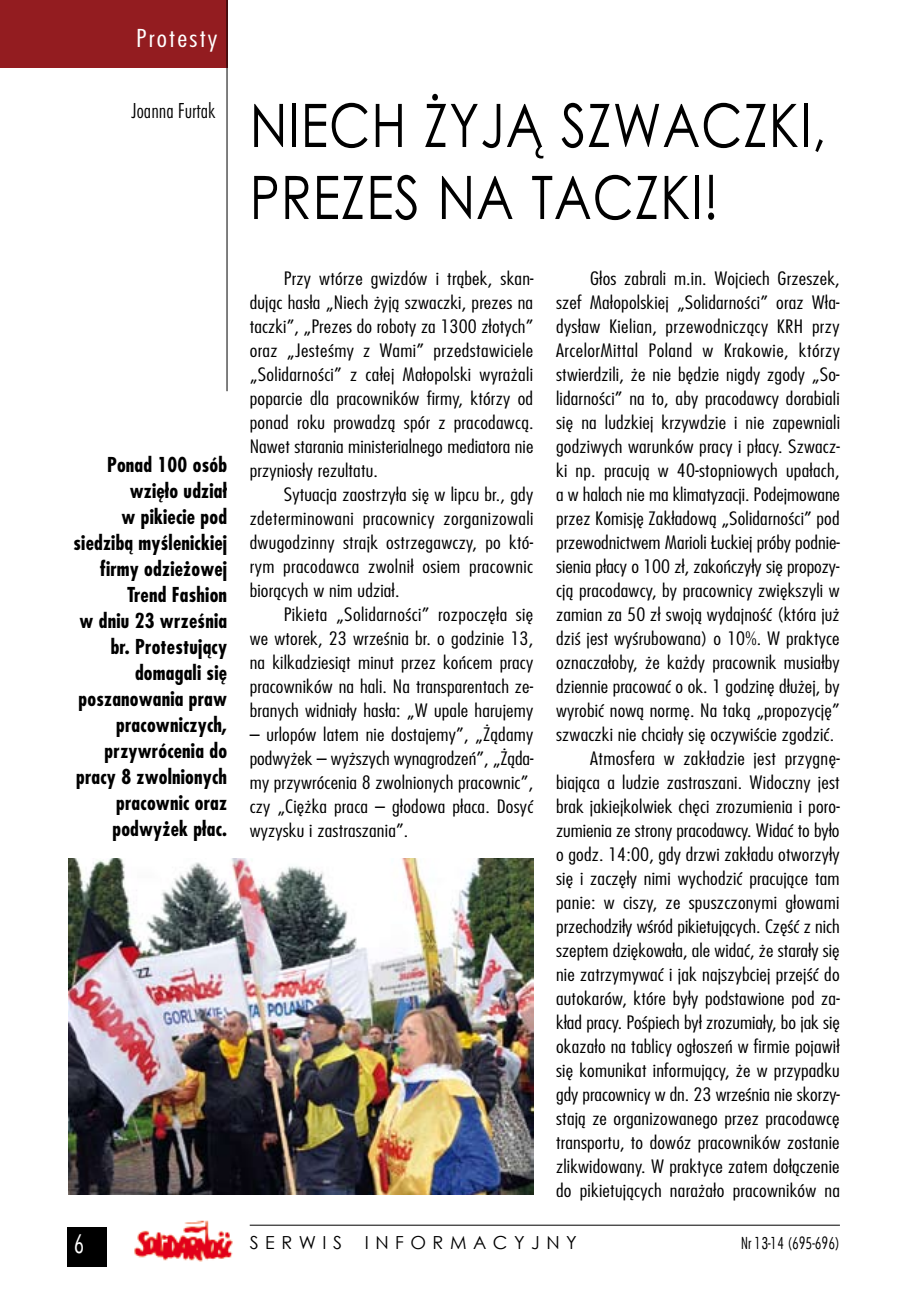
<style>
.page{position:relative;width:908px;height:1304px;background:#fff}
.page>*{position:absolute;margin:0;border:0;box-sizing:border-box;transform-origin:0 0}
.t1{font:60px/72px "Century Gothic";letter-spacing:.015em;color:#000;scale:.85 1}
.t2{font:28px "Futura Condensed Light Pl";color:#fff}
.t3{font:300 24px "Fujiyama";letter-spacing:.075em;color:#fff;scale:1.2 1}
.t4{font:700 20px/26px "Fujiyama";letter-spacing:.01em;color:#000;text-align:right}
.t5{font:20px "Futura Lt Cn PL";color:#000}
.t6{font:300 18px/24px "Fujiyama";letter-spacing:.01em;color:#000;text-align:justify;scale:1.2 1}
.t7{font:300 18px/24px "Fujiyama";letter-spacing:.01em;color:#000;text-align:justify;scale:1.1 1}
.t8{font:18px "Century Gothic";letter-spacing:.36em;color:#000}
.t9{font:18px "Futura Condensed Light Pl";color:#000}
</style>
<div class="page">
<hr style="left:250px;top:1225px;width:589px;height:1px;background:#000">
<div style="left:67px;top:1227px;width:40px;height:40px;background:#000"></div>
<img style="left:134px;top:1220px;width:99px;height:42px">
<div style="left:0;top:0;width:227px;height:67px;background:#931c20"></div>
<img style="left:68px;top:858px;width:465px;height:336px">
<hr style="left:226px;top:0;width:1px;height:391px;background:#000">
<h3 class="t3" style="left:136px;top:22px;width:69px">Protesty</h3>
<p class="t5" style="left:131px;top:98px;width:86px">Joanna Furtak</p>
<p class="t4" style="left:74px;top:451px;width:155px">Ponad 100 osób wzięło udział<br>w pikiecie pod siedzibą myślenickiej firmy odzieżowej<br>Trend Fashion<br>w dniu 23 września br. Protestujący domagali się poszanowania praw pracowniczych, przywrócenia do pracy 8 zwolnionych pracownic oraz podwyżek płac.</p>
<h1 class="t1" style="left:250px;top:88px;width:679px">N IECH ŻYJĄ SZWACZKI,<br>PREZES NA TACZKI!</h1>
<p class="t6" style="left:250px;top:266px;width:238px;text-indent:34px">Przy wtórze gwizdów i trąbek, skan&shy;dując hasła „Niech żyją szwaczki, prezes na taczki”, „Prezes do roboty za 1300 złotych” oraz „Jesteśmy z Wami” przedstawiciele „Solidarności” z całej Małopolski wyrażali poparcie dla pracowników firmy, którzy od ponad roku prowadzą spór z pracodawcą.<br>Nawet starania ministerialnego mediatora nie przyniosły rezultatu.</p>
<p class="t6" style="left:250px;top:482px;width:238px;text-indent:34px">Sytuacja zaostrzyła się w lipcu br., gdy zdeterminowani pracownicy zorganizowali dwugodzinny strajk ostrzegawczy, po któ&shy;rym pracodawca zwolnił osiem pracownic biorących w nim udział.</p>
<p class="t6" style="left:250px;top:602px;width:238px;text-indent:34px">Pikieta „Solidarności” rozpoczęła się we wtorek, 23 września br. o godzinie 13, na kilkadziesiąt minut przez końcem pracy pracowników na hali. Na transparentach ze&shy;branych widniały hasła: „W upale harujemy</p>
<p class="t7" style="left:249px;top:722px;width:259px">– urlopów latem nie dostajemy”, „Żądamy podwyżek – wyższych wynagrodzeń”, „Żąda&shy;my przywrócenia 8 zwolnionych pracownic”, czy „Ciężka praca – głodowa płaca. Dosyć wyzysku i zastraszania”.</p>
<p class="t6" style="left:590px;top:266px;width:209px">Głos zabrali m.in. Wojciech Grzeszek,</p>
<p class="t6" style="left:556px;top:290px;width:237px">szef Małopolskiej „Solidarności” oraz Wła-</p>
<p class="t6" style="left:556px;top:314px;width:237px">dysław Kielian, przewodniczący KRH przy</p>
<p class="t6" style="left:556px;top:338px;width:238px">ArcelorMittal Poland w Krakowie, którzy</p>
<p class="t6" style="left:556px;top:362px;width:238px">stwierdzili, że nie będzie nigdy zgody „So-</p>
<p class="t6" style="left:556px;top:386px;width:238px">lidarności” na to, aby pracodawcy dorabiali</p>
<p class="t6" style="left:556px;top:410px;width:238px">się na ludzkiej krzywdzie i nie zapewniali</p>
<p class="t6" style="left:556px;top:434px;width:238px">godziwych warunków pracy i płacy. Szwacz-</p>
<p class="t6" style="left:556px;top:458px;width:237px">ki np. pracują w 40-stopniowych upałach,</p>
<p class="t6" style="left:556px;top:482px;width:238px">a w halach nie ma klimatyzacji. Podejmowane</p>
<p class="t6" style="left:556px;top:506px;width:238px">przez Komisję Zakładową „Solidarności” pod</p>
<p class="t6" style="left:556px;top:530px;width:238px">przewodnictwem Marioli Łuckiej próby podnie-</p>
<p class="t6" style="left:556px;top:554px;width:237px">sienia płacy o 100 zł, zakończyły się propozy-</p>
<p class="t6" style="left:556px;top:578px;width:238px">cją pracodawcy, by pracownicy zwiększyli w</p>
<p class="t6" style="left:556px;top:602px;width:238px">zamian za 50 zł swoją wydajność (która już</p>
<p class="t6" style="left:556px;top:626px;width:238px">dziś jest wyśrubowana) o 10%. W praktyce</p>
<p class="t6" style="left:556px;top:650px;width:238px">oznaczałoby, że każdy pracownik musiałby</p>
<p class="t6" style="left:556px;top:674px;width:238px">dziennie pracować o ok. 1 godzinę dłużej, by</p>
<p class="t6" style="left:556px;top:698px;width:238px">wyrobić nową normę. Na taką „propozycję”</p>
<p class="t6" style="left:556px;top:721px;width:233px">szwaczki nie chciały się oczywiście zgodzić.</p>
<p class="t6" style="left:590px;top:745px;width:209px">Atmosfera w zakładzie jest przygnę-</p>
<p class="t6" style="left:556px;top:769px;width:238px">biająca a ludzie zastraszani. Widoczny jest</p>
<p class="t6" style="left:556px;top:793px;width:238px">brak jakiejkolwiek chęci zrozumienia i poro-</p>
<p class="t6" style="left:556px;top:817px;width:238px">zumienia ze strony pracodawcy. Widać to było</p>
<p class="t6" style="left:556px;top:841px;width:238px">o godz. 14:00, gdy drzwi zakładu otworzyły</p>
<p class="t6" style="left:556px;top:865px;width:238px">się i zaczęły nimi wychodzić pracujące tam</p>
<p class="t6" style="left:556px;top:889px;width:237px">panie: w ciszy, ze spuszczonymi głowami</p>
<p class="t6" style="left:556px;top:913px;width:238px">przechodziły wśród pikietujących. Część z nich</p>
<p class="t6" style="left:556px;top:937px;width:238px">szeptem dziękowała, ale widać, że starały się</p>
<p class="t6" style="left:556px;top:961px;width:238px">nie zatrzymywać i jak najszybciej przejść do</p>
<p class="t6" style="left:556px;top:985px;width:238px">autokarów, które były podstawione pod za-</p>
<p class="t6" style="left:556px;top:1009px;width:238px">kład pracy. Pośpiech był zrozumiały, bo jak się</p>
<p class="t6" style="left:556px;top:1033px;width:238px">okazało na tablicy ogłoszeń w firmie pojawił</p>
<p class="t6" style="left:556px;top:1057px;width:238px">się komunikat informujący, że w przypadku</p>
<p class="t6" style="left:556px;top:1081px;width:238px">gdy pracownicy w dn. 23 września nie skorzy-</p>
<p class="t6" style="left:556px;top:1105px;width:238px">stają ze organizowanego przez pracodawcę</p>
<p class="t6" style="left:556px;top:1129px;width:238px">transportu, to dowóz pracowników zostanie</p>
<p class="t6" style="left:556px;top:1153px;width:238px">zlikwidowany. W praktyce zatem dołączenie</p>
<p class="t6" style="left:556px;top:1177px;width:238px">do pikietujących narażało pracowników na</p>
<h2 class="t2" style="left:74px;top:1229px;width:12px">6</h2>
<p class="t8" style="left:250px;top:1230px;width:94px">SERWIS</p>
<p class="t8" style="left:364px;top:1230px;width:213px">INFORMACYJNY</p>
<p class="t9" style="left:740px;top:1233px;width:100px">Nr 13-14 (695-696)</p>
</div>
